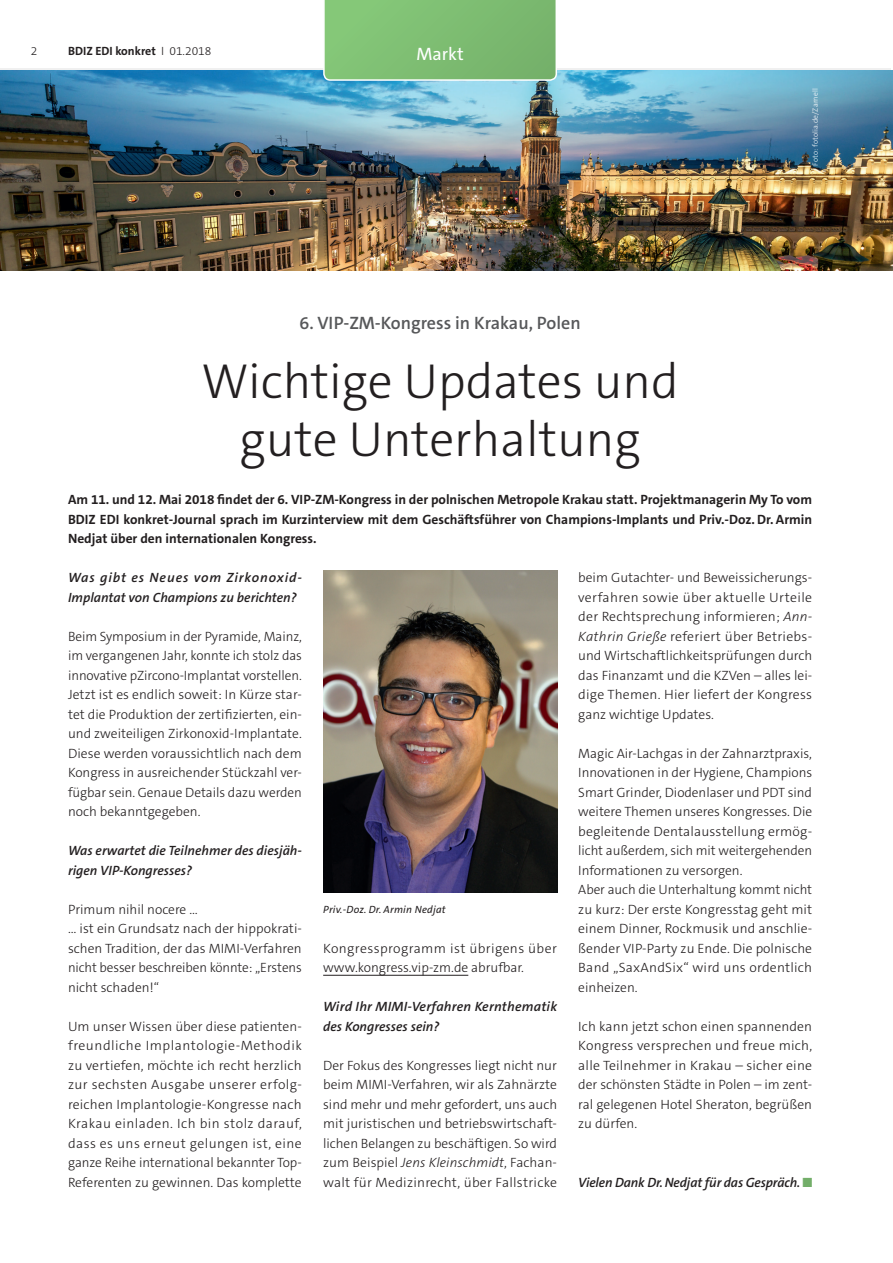
<style>
.page{position:relative;width:893px;height:1263px;background:#fff}
.page>*{position:absolute;margin:0;border:0;box-sizing:border-box;transform-origin:0 0}
.Titel{font:300 49.5px/58.5px "The Sans C5";color:#231f20;text-align:center}
.Thema{font:600 18px "The Sans C5";color:#57585a}
.t1{font:18px "The Sans C5";color:#fff}
.Fließtext_block{font:300 13.5px/19.5px "The Sans C5";color:#231f20;text-align:justify}
.Einleser{font:700 13.5px/19.5px "The Sans C5";color:#231f20;text-align:justify}
.Fließtext_block-2{font:italic 600 13.5px/19.5px "The Sans C5";color:#231f20}
.Fließtext_block-3{font:300 13.5px/19.5px "The Sans C5";letter-spacing:.025em;color:#231f20}
.t2{font:700 12px "The Sans C5";color:#231f20}
.t3{font:300 12px "The Sans C5";color:#231f20}
.Bildunterschrift{font:italic 10.5px "The Sans C5";letter-spacing:.02em;color:#231f20}
.Bildquelle{font:300 7.5px "The Sans C5";letter-spacing:.02em;color:#fff}
.s1{font-weight:300}
.s2{font-style:italic}
.s3{color:#73ae69}
</style>
<div class="page">
<div style="left:0;top:68px;width:891px;height:43px;background:#f0f0f0"></div>
<hr style="left:323px;top:975px;width:145px;height:1px;background:#231f20">
<img style="left:323px;top:571px;width:234px;height:321px">
<img style="left:0;top:70px;width:893px;height:200px">
<svg style="left:322px;top:0;width:236px;height:82px;background:#81bf78"></svg>
<p class="t3" style="left:31px;top:44px;width:8px">2</p>
<p class="t2" style="left:68px;top:44px;width:145px">BDIZ EDI konkret <span class="s1">I 01.2018</span></p>
<h2 class="t1" style="left:416px;top:42px;width:49px">Markt</h2>
<p class="Bildquelle" style="left:810px;top:166px;width:79px;rotate:-90deg">Foto: fotolia.de/Zarnell</p>
<p class="Thema" style="left:299px;top:311px;width:283px">6. VIP-ZM-Kongress in Krakau, Polen</p>
<p class="Titel" style="left:201px;top:352px;width:479px">Wichtige Updates und gute Unterhaltung</p>
<p class="Einleser" style="left:68px;top:490px;width:746px">Am 11. und 12. Mai 2018 findet der 6. VIP-ZM-Kongress in der polnischen Metropole Krakau statt. Projektmanagerin My To vom BDIZ EDI konkret-Journal sprach im Kurzinterview mit dem Geschäftsführer von Champions-Implants und Priv.-Doz. Dr. Armin Nedjat über den internationalen Kongress.</p>
<p class="Fließtext_block-2" style="left:68px;top:568px;width:235px">Was gibt es Neues vom Zirkonoxid-<br>Implantat von Champions zu berichten?</p>
<p class="Fließtext_block" style="left:68px;top:626px;width:235px">Beim Symposium in der Pyramide, Mainz, im vergangenen Jahr, konnte ich stolz das innovative pZircono-Implantat vorstellen.<br>Jetzt ist es endlich soweit: In Kürze star&shy;tet die Produktion der zertifizierten, ein&shy;und zweiteiligen Zirkonoxid-Implantate.<br>Diese werden voraussichtlich nach dem Kongress in ausreichender Stückzahl ver&shy;fügbar sein. Genaue Details dazu werden noch bekanntgegeben.</p>
<p class="Fließtext_block-2" style="left:68px;top:841px;width:235px">Was erwartet die Teilnehmer des diesjäh&shy;rigen VIP-Kongresses?</p>
<p class="Fließtext_block" style="left:68px;top:899px;width:131px">Primum nihil nocere …</p>
<p class="Fließtext_block" style="left:68px;top:919px;width:235px">… ist ein Grundsatz nach der hippokrati&shy;schen Tradition, der das MIMI-Verfahren nicht besser beschreiben könnte: „Erstens nicht schaden!“</p>
<p class="Fließtext_block" style="left:68px;top:1016px;width:235px">Um unser Wissen über diese patienten&shy;freundliche Implantologie-Methodik zu vertiefen, möchte ich recht herzlich zur sechsten Ausgabe unserer erfolg&shy;reichen Implantologie-Kongresse nach Krakau einladen. Ich bin stolz darauf, dass es uns erneut gelungen ist, eine ganze Reihe international bekannter Top-Referenten zu gewinnen. Das komplette</p>
<p class="Fließtext_block" style="left:578px;top:568px;width:235px">beim Gutachter- und Beweissicherungs&shy;verfahren sowie über aktuelle Urteile der Rechtsprechung informieren; <span class="s2">Ann-Kathrin Grieße</span> referiert über Betriebs&shy;und Wirtschaftlichkeitsprüfungen durch das Finanzamt und die KZVen – alles lei&shy;dige Themen. Hier liefert der Kongress ganz wichtige Updates.</p>
<p class="Fließtext_block" style="left:578px;top:743px;width:235px">Magic Air-Lachgas in der Zahnarztpraxis, Innovationen in der Hygiene, Champions Smart Grinder, Diodenlaser und PDT sind weitere Themen unseres Kongresses. Die begleitende Dentalausstellung ermög&shy;licht außerdem, sich mit weitergehenden Informationen zu versorgen.</p>
<p class="Fließtext_block" style="left:578px;top:880px;width:235px">Aber auch die Unterhaltung kommt nicht zu kurz: Der erste Kongresstag geht mit einem Dinner, Rockmusik und anschlie&shy;ßender VIP-Party zu Ende. Die polnische Band „SaxAndSix“ wird uns ordentlich einheizen.</p>
<p class="Fließtext_block" style="left:578px;top:1016px;width:235px">Ich kann jetzt schon einen spannenden Kongress versprechen und freue mich, alle Teilnehmer in Krakau – sicher eine der schönsten Städte in Polen – im zent&shy;ral gelegenen Hotel Sheraton, begrüßen zu dürfen.</p>
<p class="Bildunterschrift" style="left:323px;top:903px;width:124px">Priv.-Doz. Dr. Armin Nedjat</p>
<p class="Fließtext_block-3" style="left:323px;top:938px;width:235px">Kongressprogramm ist übrigens über www.kongress.vip-zm.de abrufbar.</p>
<p class="Fließtext_block-2" style="left:323px;top:997px;width:235px">Wird Ihr MIMI-Verfahren Kernthematik des Kongresses sein?</p>
<p class="Fließtext_block" style="left:323px;top:1055px;width:235px">Der Fokus des Kongresses liegt nicht nur beim MIMI-Verfahren, wir als Zahnärzte sind mehr und mehr gefordert, uns auch mit juristischen und betriebswirtschaft&shy;lichen Belangen zu beschäftigen. So wird zum Beispiel <span class="s2">Jens Kleinschmidt</span>, Fachan&shy;walt für Medizinrecht, über Fallstricke</p>
<p class="Fließtext_block-2" style="left:578px;top:1172px;width:235px">Vielen Dank Dr. Nedjat für das Gespräch. <span class="s3">■</span></p>
</div>
